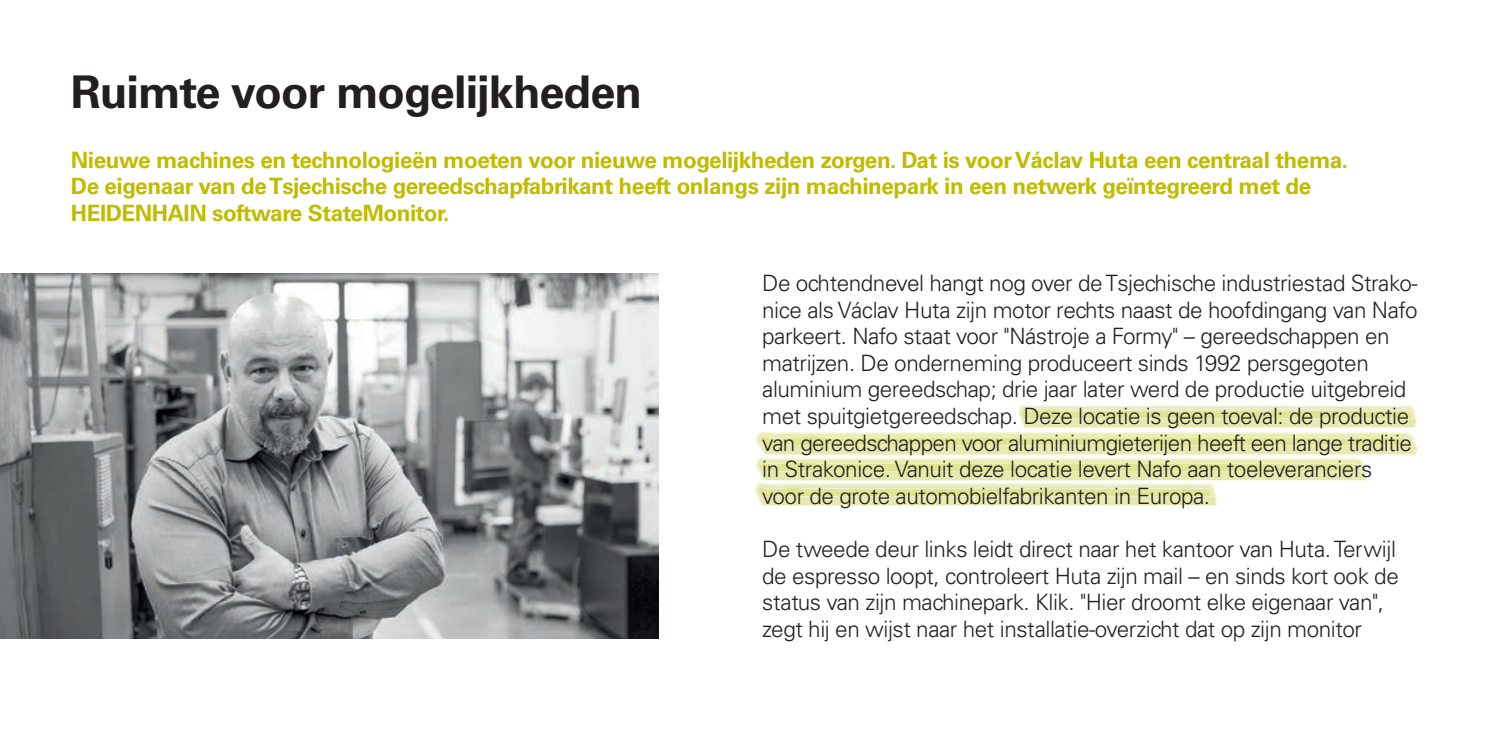
<style>
.page{position:relative;width:1489px;height:745px;background:#fff}
.page>*{position:absolute;margin:0;border:0;box-sizing:border-box;transform-origin:0 0}
.t1{font:700 45px "Univers";letter-spacing:-.02em;color:#231f20}
.t2{font:300 22.5px/26.5px "Univers";letter-spacing:-.02em;color:#231f20}
.t3{font:700 22.5px/26.5px "Univers";letter-spacing:-.02em;color:#c0bc00}
</style>
<div class="page">
<img style="left:0;top:273px;width:658px;height:365px">
<svg style="left:755px;top:404px;width:664px;height:101px"></svg>
<h1 class="t1" style="left:71px;top:65px;width:572px">Ruimte voor mogelijkheden</h1>
<p class="t3" style="left:71px;top:146px;width:1278px">Nieuwe machines en technologieën moeten voor nieuwe mogelijkheden zorgen. Dat is voor Václav Huta een centraal thema.<br>De eigenaar van de Tsjechische gereedschapfabrikant heeft onlangs zijn machinepark in een netwerk geïntegreerd met de<br>HEIDENHAIN software StateMonitor.</p>
<p class="t2" style="left:762px;top:269px;width:657px">De ochtendnevel hangt nog over de Tsjechische industriestad Strako&shy;nice als Václav Huta zijn motor rechts naast de hoofdingang van Nafo parkeert. Nafo staat voor "Nástroje a Formy" – gereedschappen en matrijzen. De onderneming produceert sinds 1992 persgegoten aluminium gereedschap; drie jaar later werd de productie uitgebreid met spuitgietgereedschap. Deze locatie is geen toeval: de productie van gereedschappen voor aluminiumgieterijen heeft een lange traditie in Strakonice. Vanuit deze locatie levert Nafo aan toeleveranciers voor de grote automobielfabrikanten in Europa.</p>
<p class="t2" style="left:762px;top:535px;width:638px">De tweede deur links leidt direct naar het kantoor van Huta. Terwijl de espresso loopt, controleert Huta zijn mail – en sinds kort ook de status van zijn machinepark. Klik. "Hier droomt elke eigenaar van", zegt hij en wijst naar het installatie-overzicht dat op zijn monitor</p>
</div>
